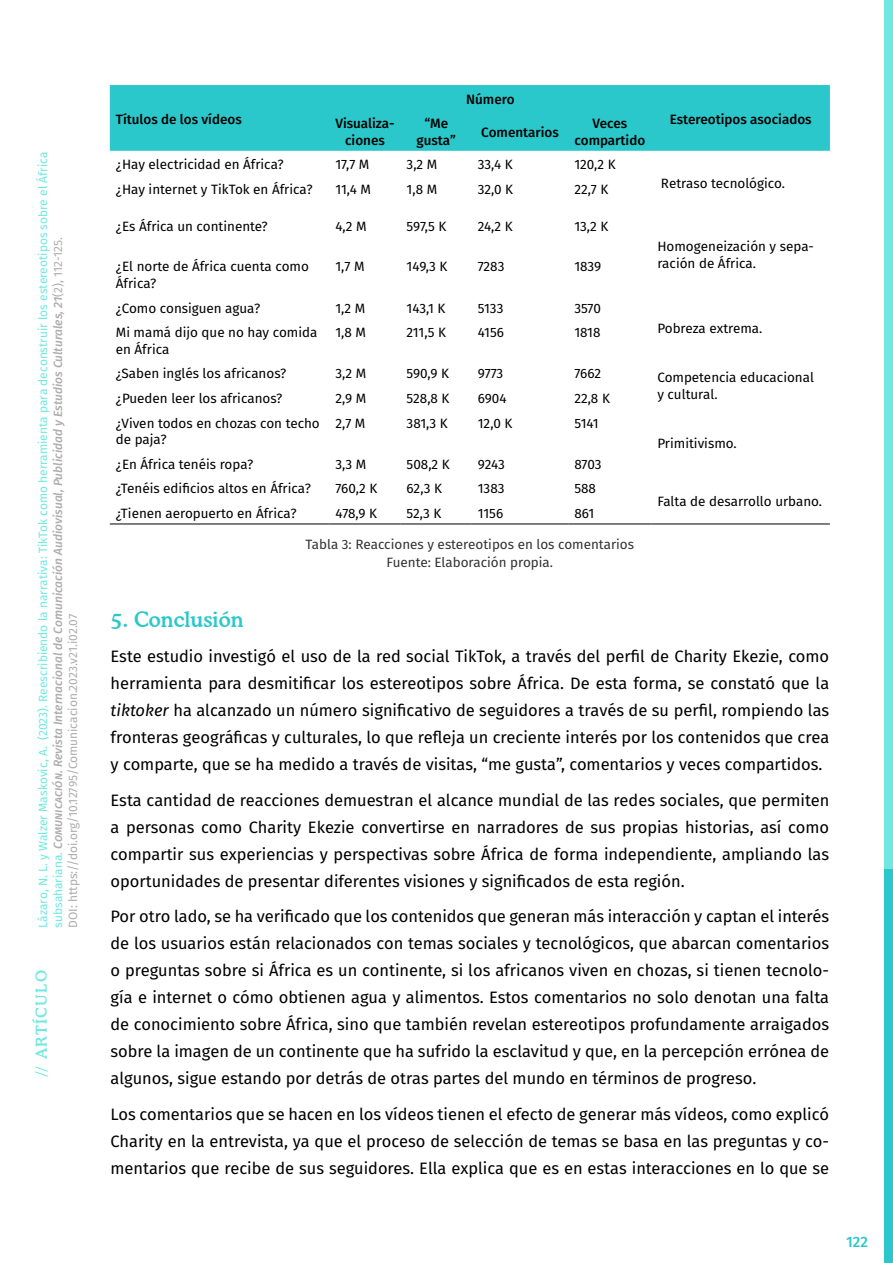
<style>
.page{position:relative;width:893px;height:1263px;background:#fff}
.page>*{position:absolute;margin:0;border:0;box-sizing:border-box;transform-origin:0 0}
.t1{font:500 21px "Cooper BT";color:#2bc8cb}
.Cuerpo{font:16.5px/27px "Fira Sans";color:#000;text-align:justify}
.t2{font:500 15px "Cooper BT";letter-spacing:.1em;color:#6fe8e1}
.t3{font:500 15px "Fira Sans";color:#2bc8cb}
.tabla_texto{font:13.5px/16.5px "Fira Sans";color:#000}
.tabla_cabecera{font:500 13.5px/16.5px "Fira Sans";color:#000;text-align:center}
.Pie_de_fotos{font:13.5px/18px "Fira Sans";color:#333;text-align:center}
.t4{font:12px/15px "Fira Sans";color:#6fe8e1}
.s1{font-weight:500;font-style:italic;color:#adadad}
.s2{color:#adadad}
.s3{font-style:italic}
</style>
<div class="page">
<div style="left:884px;top:868px;width:9px;height:395px;background:#2bc8cb"></div>
<div style="left:884px;top:0;width:9px;height:868px;background:#6fe8e1"></div>
<div style="left:110px;top:85px;width:720px;height:66px;background:#2bc8cb"></div>
<hr style="left:110px;top:524px;width:219px;height:1px;background:#000">
<hr style="left:329px;top:524px;width:72px;height:1px;background:#000">
<hr style="left:401px;top:524px;width:71px;height:1px;background:#000">
<hr style="left:472px;top:524px;width:96px;height:1px;background:#000">
<hr style="left:568px;top:524px;width:83px;height:1px;background:#000">
<hr style="left:651px;top:524px;width:179px;height:1px;background:#000">
<p class="t4" style="left:35px;top:927px;width:777px;rotate:-90deg">Lázaro, N. L. y Walzer Maskovic, A. (2023). Reescribiendo la narrativa: TikTok como herramienta para deconstruir los estereotipos sobre el África subsahariana. <span class="s1">Comunicación. Revista Internacional de Comunicación Audiovisual, Publicidad y Estudios Culturales, 21</span><span class="s2">(2), 112-125.<br>DOI: https://doi.org/10.12795/Comunicacion.2023.v21.i02.07</span></p>
<p class="t2" style="left:32px;top:1076px;width:108px;rotate:-90deg">// ARTÍCULO</p>
<p class="tabla_cabecera" style="left:116px;top:111px;width:127px">Títulos de los vídeos</p>
<p class="tabla_cabecera" style="left:466px;top:90px;width:50px">Número</p>
<p class="tabla_cabecera" style="left:335px;top:115px;width:61px">Visualiza&shy;ciones</p>
<p class="tabla_cabecera" style="left:417px;top:115px;width:41px">“Me gusta”</p>
<p class="tabla_cabecera" style="left:481px;top:123px;width:79px">Comentarios</p>
<p class="tabla_cabecera" style="left:574px;top:115px;width:72px">Veces compartido</p>
<p class="tabla_texto" style="left:116px;top:156px;width:169px">¿Hay electricidad en África?</p>
<p class="tabla_texto" style="left:335px;top:156px;width:35px">17,7 M</p>
<p class="tabla_texto" style="left:407px;top:156px;width:32px">3,2 M</p>
<p class="tabla_texto" style="left:478px;top:156px;width:36px">33,4 K</p>
<p class="tabla_texto" style="left:574px;top:156px;width:43px">120,2 K</p>
<p class="tabla_texto" style="left:116px;top:181px;width:198px">¿Hay internet y TikTok en África?</p>
<p class="tabla_texto" style="left:335px;top:181px;width:37px">11,4 M</p>
<p class="tabla_texto" style="left:407px;top:181px;width:32px">1,8 M</p>
<p class="tabla_texto" style="left:478px;top:181px;width:37px">32,0 K</p>
<p class="tabla_texto" style="left:574px;top:181px;width:36px">22,7 K</p>
<p class="tabla_texto" style="left:116px;top:218px;width:153px">¿Es África un continente?</p>
<p class="tabla_texto" style="left:335px;top:218px;width:33px">4,2 M</p>
<p class="tabla_texto" style="left:407px;top:218px;width:41px">597,5 K</p>
<p class="tabla_texto" style="left:478px;top:218px;width:36px">24,2 K</p>
<p class="tabla_texto" style="left:574px;top:218px;width:36px">13,2 K</p>
<p class="tabla_cabecera" style="left:670px;top:111px;width:143px">Estereotipos asociados</p>
<p class="tabla_texto" style="left:661px;top:175px;width:126px">Retraso tecnológico.</p>
<p class="tabla_texto" style="left:657px;top:238px;width:158px">Homogeneización y sepa&shy;ración de África.</p>
<p class="tabla_texto" style="left:116px;top:258px;width:195px">¿El norte de África cuenta como<br>África?</p>
<p class="tabla_texto" style="left:335px;top:258px;width:31px">1,7 M</p>
<p class="tabla_texto" style="left:407px;top:258px;width:42px">149,3 K</p>
<p class="tabla_texto" style="left:478px;top:258px;width:28px">7283</p>
<p class="tabla_texto" style="left:574px;top:258px;width:28px">1839</p>
<p class="tabla_texto" style="left:116px;top:299px;width:146px">¿Como consiguen agua?</p>
<p class="tabla_texto" style="left:335px;top:299px;width:31px">1,2 M</p>
<p class="tabla_texto" style="left:407px;top:299px;width:40px">143,1 K</p>
<p class="tabla_texto" style="left:478px;top:299px;width:27px">5133</p>
<p class="tabla_texto" style="left:574px;top:299px;width:28px">3570</p>
<p class="tabla_texto" style="left:116px;top:324px;width:203px">Mi mamá dijo que no hay comida</p>
<p class="tabla_texto" style="left:657px;top:320px;width:107px">Pobreza extrema.</p>
<p class="tabla_texto" style="left:116px;top:340px;width:55px">en África</p>
<p class="tabla_texto" style="left:335px;top:324px;width:32px">1,8 M</p>
<p class="tabla_texto" style="left:407px;top:324px;width:41px">211,5 K</p>
<p class="tabla_texto" style="left:478px;top:324px;width:28px">4156</p>
<p class="tabla_texto" style="left:574px;top:324px;width:28px">1818</p>
<p class="tabla_texto" style="left:116px;top:365px;width:172px">¿Saben inglés los africanos?</p>
<p class="tabla_texto" style="left:335px;top:365px;width:32px">3,2 M</p>
<p class="tabla_texto" style="left:407px;top:365px;width:44px">590,9 K</p>
<p class="tabla_texto" style="left:478px;top:365px;width:27px">9773</p>
<p class="tabla_texto" style="left:574px;top:365px;width:28px">7662</p>
<p class="tabla_texto" style="left:657px;top:369px;width:158px">Competencia educacional y cultural.</p>
<p class="tabla_texto" style="left:116px;top:390px;width:168px">¿Pueden leer los africanos?</p>
<p class="tabla_texto" style="left:335px;top:390px;width:32px">2,9 M</p>
<p class="tabla_texto" style="left:407px;top:390px;width:44px">528,8 K</p>
<p class="tabla_texto" style="left:478px;top:390px;width:30px">6904</p>
<p class="tabla_texto" style="left:574px;top:390px;width:37px">22,8 K</p>
<p class="tabla_texto" style="left:116px;top:414px;width:206px">¿Viven todos en chozas con techo de paja?</p>
<p class="tabla_texto" style="left:335px;top:414px;width:31px">2,7 M</p>
<p class="tabla_texto" style="left:407px;top:414px;width:43px">381,3 K</p>
<p class="tabla_texto" style="left:478px;top:414px;width:36px">12,0 K</p>
<p class="tabla_texto" style="left:574px;top:414px;width:26px">5141</p>
<p class="tabla_texto" style="left:657px;top:435px;width:81px">Primitivismo.</p>
<p class="tabla_texto" style="left:116px;top:455px;width:139px">¿En África tenéis ropa?</p>
<p class="tabla_texto" style="left:335px;top:455px;width:32px">3,3 M</p>
<p class="tabla_texto" style="left:407px;top:455px;width:45px">508,2 K</p>
<p class="tabla_texto" style="left:478px;top:455px;width:28px">9243</p>
<p class="tabla_texto" style="left:574px;top:455px;width:29px">8703</p>
<p class="tabla_texto" style="left:116px;top:480px;width:197px">¿Tenéis edificios altos en África?</p>
<p class="tabla_texto" style="left:335px;top:480px;width:43px">760,2 K</p>
<p class="tabla_texto" style="left:407px;top:480px;width:37px">62,3 K</p>
<p class="tabla_texto" style="left:478px;top:480px;width:28px">1383</p>
<p class="tabla_texto" style="left:574px;top:480px;width:23px">588</p>
<p class="tabla_texto" style="left:116px;top:505px;width:182px">¿Tienen aeropuerto en África?</p>
<p class="tabla_texto" style="left:335px;top:505px;width:43px">478,9 K</p>
<p class="tabla_texto" style="left:407px;top:505px;width:36px">52,3 K</p>
<p class="tabla_texto" style="left:478px;top:505px;width:27px">1156</p>
<p class="tabla_texto" style="left:574px;top:505px;width:21px">861</p>
<p class="Pie_de_fotos" style="left:306px;top:535px;width:330px">Tabla 3: Reacciones y estereotipos en los comentarios<br>Fuente: Elaboración propia.</p>
<p class="tabla_texto" style="left:657px;top:492px;width:166px">Falta de desarrollo urbano.</p>
<h2 class="t1" style="left:111px;top:606px;width:134px">5. Conclusión</h2>
<p class="Cuerpo" style="left:111px;top:643px;width:720px">Este estudio investigó el uso de la red social TikTok, a través del perfil de Charity Ekezie, como herramienta para desmitificar los estereotipos sobre África. De esta forma, se constató que la <span class="s3">tiktoker</span> ha alcanzado un número significativo de seguidores a través de su perfil, rompiendo las fronteras geográficas y culturales, lo que refleja un creciente interés por los contenidos que crea y comparte, que se ha medido a través de visitas, “me gusta”, comentarios y veces compartidos.</p>
<p class="Cuerpo" style="left:111px;top:786px;width:720px">Esta cantidad de reacciones demuestran el alcance mundial de las redes sociales, que permiten a personas como Charity Ekezie convertirse en narradores de sus propias historias, así como compartir sus experiencias y perspectivas sobre África de forma independiente, ampliando las oportunidades de presentar diferentes visiones y significados de esta región.</p>
<p class="Cuerpo" style="left:111px;top:903px;width:720px">Por otro lado, se ha verificado que los contenidos que generan más interacción y captan el interés de los usuarios están relacionados con temas sociales y tecnológicos, que abarcan comentarios o preguntas sobre si África es un continente, si los africanos viven en chozas, si tienen tecnolo&shy;gía e internet o cómo obtienen agua y alimentos. Estos comentarios no solo denotan una falta de conocimiento sobre África, sino que también revelan estereotipos profundamente arraigados sobre la imagen de un continente que ha sufrido la esclavitud y que, en la percepción errónea de algunos, sigue estando por detrás de otras partes del mundo en términos de progreso.</p>
<p class="Cuerpo" style="left:111px;top:1100px;width:720px">Los comentarios que se hacen en los vídeos tienen el efecto de generar más vídeos, como explicó Charity en la entrevista, ya que el proceso de selección de temas se basa en las preguntas y co&shy;mentarios que recibe de sus seguidores. Ella explica que es en estas interacciones en lo que se</p>
<p class="t3" style="left:846px;top:1230px;width:23px">122</p>
</div>
